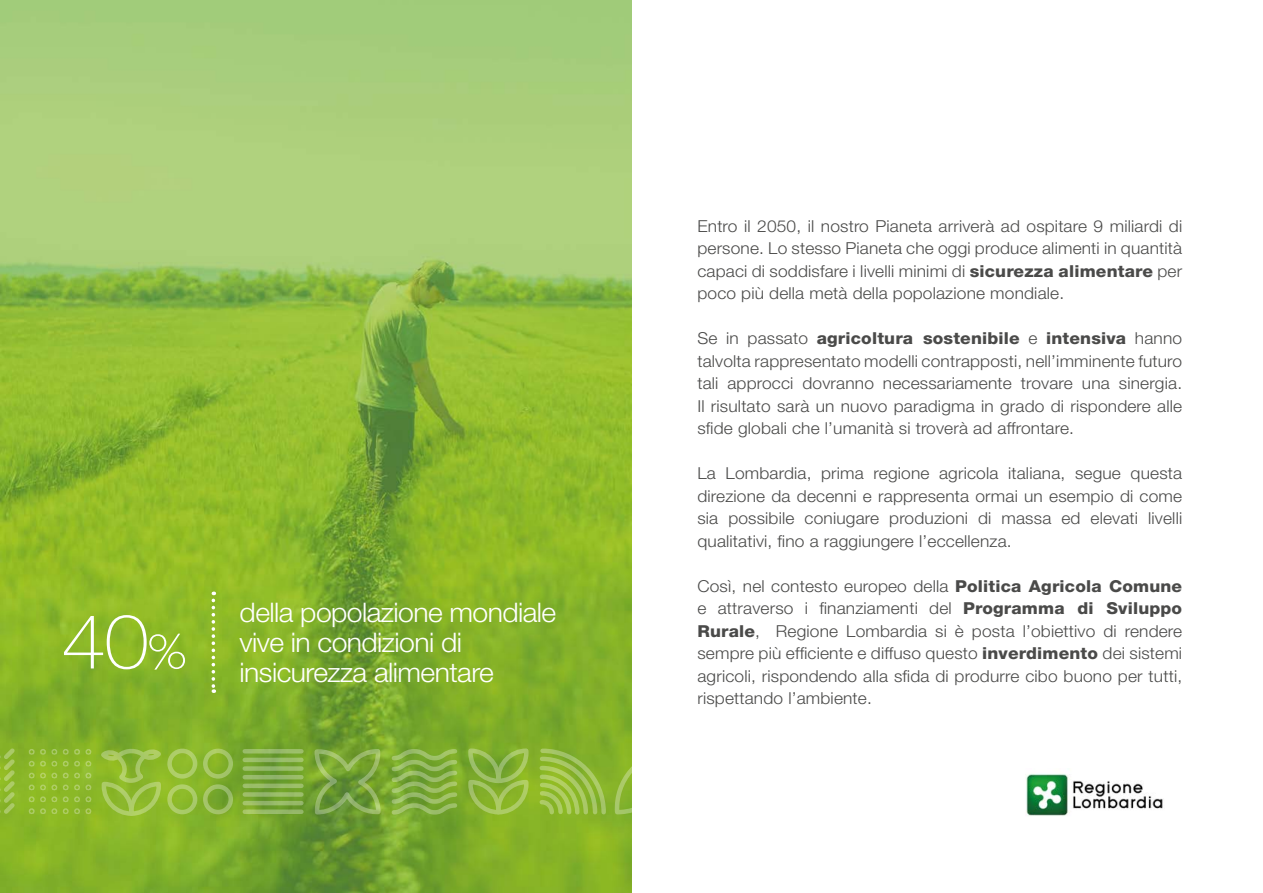
<style>
.page{position:relative;width:1263px;height:893px;background:#fff}
.page>*{position:absolute;margin:0;border:0;box-sizing:border-box;transform-origin:0 0}
.t1{font:100 76.05px "Helvetica Neue";color:#fff;scale:1.05 1}
.t2{font:300 27px/30px "Helvetica Neue";letter-spacing:-.02em;color:#fff;scale:1.05 1}
.t3{font:300 16.5px/22.5px "Helvetica Neue";letter-spacing:.01em;color:#4a4a49;text-align:justify;scale:1.05 1}
.s1{font-size:48.75px}
.s2{font-weight:800}
</style>
<div class="page">
<img style="left:0;top:0;width:631px;height:893px">
<img style="left:1026px;top:774px;width:137px;height:42px">
<svg style="left:212px;top:592px;width:3px;height:101px"></svg>
<svg style="left:245px;top:809px;width:56px;height:5px"></svg>
<svg style="left:245px;top:801px;width:56px;height:4px"></svg>
<div style="left:245px;top:792px;width:56px;height:5px;background:#99bc6a"></div>
<hr style="left:245px;top:784px;width:56px;height:4px;background:#99bd69">
<hr style="left:245px;top:775px;width:56px;height:4px;background:#95b86a">
<div style="left:245px;top:766px;width:56px;height:5px;background:#98bc6a"></div>
<hr style="left:245px;top:758px;width:56px;height:4px;background:#9abd6a">
<hr style="left:245px;top:749px;width:56px;height:4px;background:#9abd6a">
<svg style="left:312px;top:715px;width:71px;height:102px;background:#76a139"></svg>
<svg style="left:97px;top:743px;width:68px;height:74px;background:#93bb39"></svg>
<div style="left:203px;top:749px;width:30px;height:30px;border:4px solid #fff;border-radius:50%"></div>
<div style="left:203px;top:784px;width:30px;height:30px;border:4px solid #fff;border-radius:50%"></div>
<div style="left:167px;top:749px;width:30px;height:30px;border:4px solid #fff;border-radius:50%"></div>
<div style="left:167px;top:784px;width:30px;height:30px;border:4px solid #fff;border-radius:50%"></div>
<svg style="left:63px;top:749px;width:28px;height:6px"></svg>
<svg style="left:63px;top:761px;width:28px;height:5px"></svg>
<svg style="left:63px;top:773px;width:28px;height:5px"></svg>
<svg style="left:63px;top:784px;width:28px;height:6px"></svg>
<svg style="left:63px;top:796px;width:28px;height:6px"></svg>
<svg style="left:63px;top:808px;width:28px;height:6px"></svg>
<svg style="left:29px;top:749px;width:28px;height:6px"></svg>
<svg style="left:29px;top:761px;width:28px;height:5px"></svg>
<svg style="left:29px;top:773px;width:28px;height:5px"></svg>
<svg style="left:29px;top:784px;width:28px;height:6px"></svg>
<svg style="left:29px;top:796px;width:28px;height:6px"></svg>
<svg style="left:29px;top:808px;width:28px;height:6px"></svg>
<svg style="left:0;top:744px;width:19px;height:73px"></svg>
<svg style="left:466px;top:746px;width:65px;height:71px;background:#8cb53d"></svg>
<svg style="left:537px;top:746px;width:95px;height:71px;background:#91b93b"></svg>
<svg style="left:389px;top:747px;width:70px;height:70px;background:#84af43"></svg>
<h1 class="t1" style="left:62px;top:599px;width:121px">40<span class="s1">%</span></h1>
<h2 class="t2" style="left:240px;top:595px;width:303px">della popolazione mondiale vive in condizioni di insicurezza alimentare</h2>
<p class="t3" style="left:697px;top:213px;width:463px">Entro il 2050, il nostro Pianeta arriverà ad ospitare 9 miliardi di persone. Lo stesso Pianeta che oggi produce alimenti in quantità capaci di soddisfare i livelli minimi di <span class="s2">sicurezza alimentare</span> per poco più della metà della popolazione mondiale.</p>
<p class="t3" style="left:697px;top:326px;width:463px">Se in passato <span class="s2">agricoltura sostenibile</span> e <span class="s2">intensiva</span> hanno talvolta rappresentato modelli contrapposti, nell’imminente futuro tali approcci dovranno necessariamente trovare una sinergia.<br>Il risultato sarà un nuovo paradigma in grado di rispondere alle sfide globali che l’umanità si troverà ad affrontare.</p>
<p class="t3" style="left:697px;top:461px;width:463px">La Lombardia, prima regione agricola italiana, segue questa direzione da decenni e rappresenta ormai un esempio di come sia possibile coniugare produzioni di massa ed elevati livelli qualitativi, fino a raggiungere l’eccellenza.</p>
<p class="t3" style="left:697px;top:574px;width:463px">Così, nel contesto europeo della <span class="s2">Politica Agricola Comune </span>e attraverso i finanziamenti del <span class="s2">Programma di Sviluppo Rurale</span>, Regione Lombardia si è posta l’obiettivo di rendere sempre più efficiente e diffuso questo <span class="s2">inverdimento</span> dei sistemi agricoli, rispondendo alla sfida di produrre cibo buono per tutti, rispettando l’ambiente.</p>
</div>
